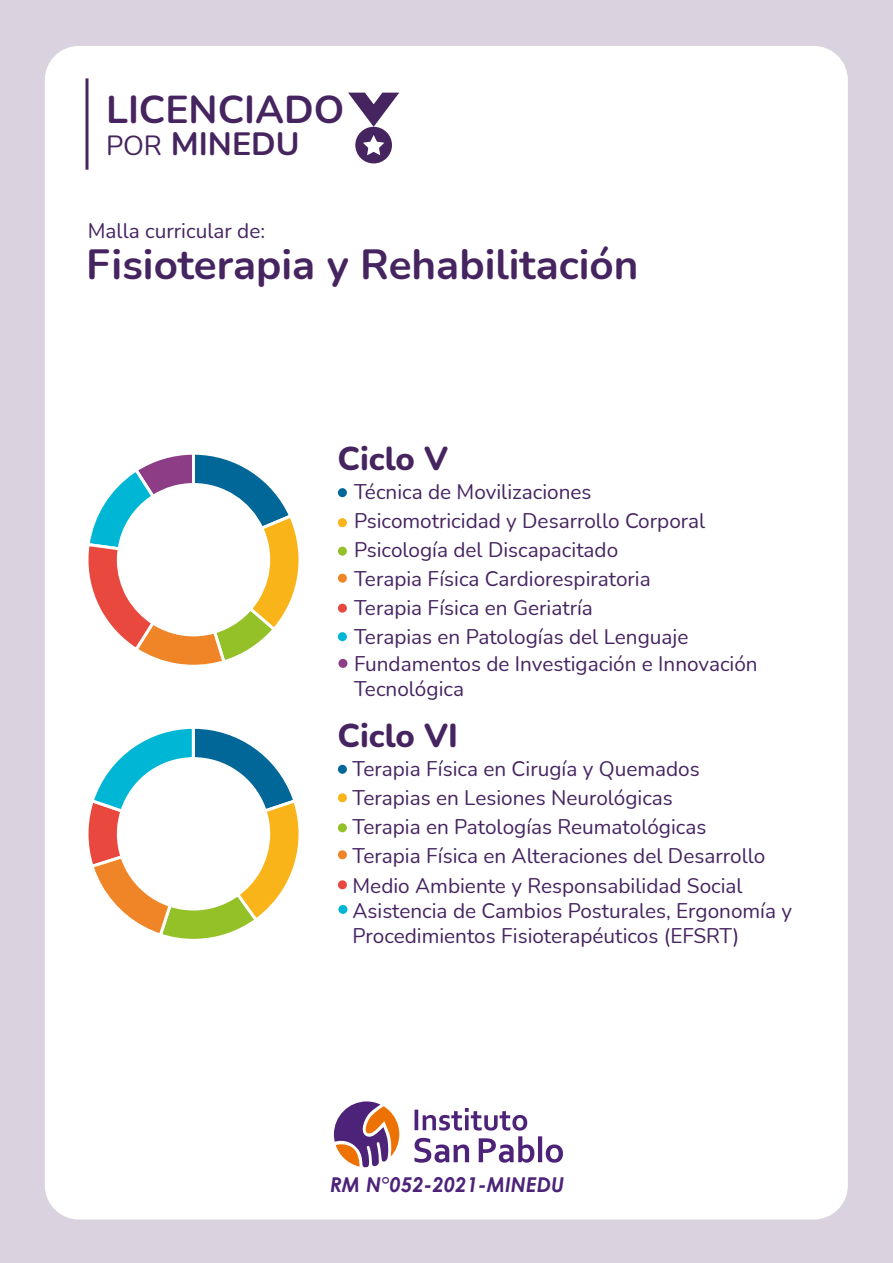
<style>
.page{position:relative;width:893px;height:1263px;background:#fff}
.page>*{position:absolute;margin:0;border:0;box-sizing:border-box;transform-origin:0 0}
.t1{font:700 42.15px "Nunito";color:#462460}
.t2{font:700 38.85px "Nunito";color:#462460}
.t3{font:800 33px "Nunito";color:#462460}
.t4{font:700 32.25px "Nunito";color:#462460}
.t5{font:20.7px/29.1px "Nunito";color:#462460}
.t6{font:italic 700 20.4px "Century Gothic";color:#4d2379}
.s1{font-weight:400;font-size:27.15px}
</style>
<div class="page">
<div style="left:0;top:1px;width:893px;height:1262px;background:#dad3df"></div>
<div style="left:45px;top:46px;width:803px;height:1173px;background:#fff;border-radius:34px"></div>
<svg style="left:348px;top:93px;width:51px;height:70px"></svg>
<hr style="left:86px;top:78px;width:3px;height:92px;background:#462460">
<svg style="left:334px;top:1101px;width:65px;height:66px"></svg>
<svg style="left:414px;top:1108px;width:113px;height:22px"></svg>
<svg style="left:414px;top:1138px;width:55px;height:25px"></svg>
<svg style="left:479px;top:1136px;width:84px;height:27px"></svg>
<div style="left:338px;top:632px;width:9px;height:9px;background:#00b6d5;border-radius:50%"></div>
<div style="left:338px;top:659px;width:9px;height:9px;background:#8d3d85;border-radius:50%"></div>
<div style="left:338px;top:604px;width:9px;height:9px;background:#e8483d;border-radius:50%"></div>
<div style="left:338px;top:574px;width:9px;height:9px;background:#f08528;border-radius:50%"></div>
<div style="left:338px;top:547px;width:9px;height:9px;background:#94c028;border-radius:50%"></div>
<div style="left:338px;top:518px;width:9px;height:9px;background:#f9b41a;border-radius:50%"></div>
<div style="left:338px;top:488px;width:9px;height:9px;background:#016698;border-radius:50%"></div>
<svg style="left:88px;top:454px;width:211px;height:211px"></svg>
<div style="left:338px;top:880px;width:9px;height:9px;background:#e8483d;border-radius:50%"></div>
<div style="left:338px;top:905px;width:9px;height:9px;background:#00b6d5;border-radius:50%"></div>
<div style="left:338px;top:850px;width:9px;height:9px;background:#f08528;border-radius:50%"></div>
<div style="left:338px;top:823px;width:9px;height:9px;background:#94c028;border-radius:50%"></div>
<div style="left:338px;top:793px;width:9px;height:9px;background:#f9b41a;border-radius:50%"></div>
<div style="left:338px;top:765px;width:9px;height:9px;background:#016698;border-radius:50%"></div>
<svg style="left:88px;top:728px;width:211px;height:211px"></svg>
<h2 class="t2" style="left:106px;top:82px;width:240px">LICENCIADO</h2>
<h3 class="t4" style="left:106px;top:121px;width:195px"><span class="s1">POR</span> MINEDU</h3>
<p class="t5" style="left:88px;top:216px;width:179px">Malla curricular de:</p>
<h1 class="t1" style="left:86px;top:234px;width:554px">Fisioterapia y Rehabilitación</h1>
<h3 class="t3" style="left:338px;top:435px;width:112px">Ciclo V</h3>
<p class="t5" style="left:354px;top:476px;width:353px">Técnica de Movilizaciones Psicomotricidad y Desarrollo Corporal Psicología del Discapacitado<br>Terapia Física Cardiorespiratoria Terapia Física en Geriatría<br>Terapias en Patologías del Lenguaje</p>
<p class="t5" style="left:354px;top:651px;width:405px;line-height:24.9px">Fundamentos de Investigación e Innovación<br>Tecnológica</p>
<h3 class="t3" style="left:338px;top:712px;width:122px">Ciclo VI</h3>
<p class="t5" style="left:353px;top:753px;width:414px">Terapia Física en Cirugía y Quemados Terapias en Lesiones Neurológicas<br>Terapia en Patologías Reumatológicas Terapia Física en Alteraciones del Desarrollo Medio Ambiente y Responsabilidad Social</p>
<p class="t5" style="left:353px;top:898px;width:441px;line-height:24.9px">Asistencia de Cambios Posturales, Ergonomía y<br>Procedimientos Fisioterapéuticos (EFSRT)</p>
<p class="t6" style="left:330px;top:1169px;width:236px">RM N°052-2021-MINEDU</p>
</div>
